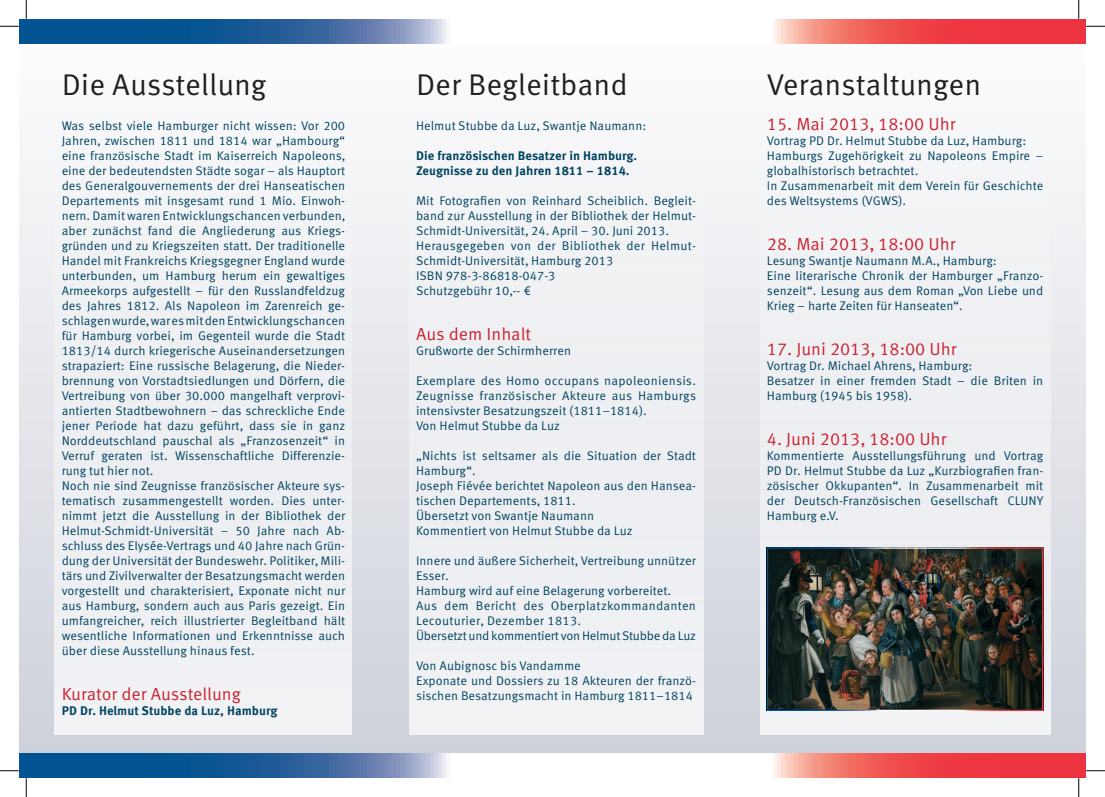
<style>
.page{position:relative;width:1105px;height:797px;background:#fff}
.page>*{position:absolute;margin:0;border:0;box-sizing:border-box;transform-origin:0 0}
.t1{font:30px "Meta Corr";letter-spacing:-.005em;color:#231f20}
.t2{font:17.5px "Meta Corr";color:#ca2230}
.t3{font:12.5px/15px "Meta Corr";color:#014360}
.t4{font:700 12.5px/15px "Meta Corr";color:#014360}
</style>
<div class="page">
<div style="left:19px;top:19px;width:1067px;height:758px;background:linear-gradient(to bottom,#fefefe,#ccd0d9)"></div>
<svg style="left:19px;top:19px;width:1067px;height:25px"></svg>
<svg style="left:19px;top:753px;width:1067px;height:24px"></svg>
<div style="left:760px;top:110px;width:290px;height:625px;background:#eff0f3"></div>
<img style="left:769px;top:549px;width:272px;height:160px">
<div style="left:55px;top:110px;width:297px;height:625px;background:#eff0f3"></div>
<div style="left:409px;top:110px;width:294px;height:625px;background:#eff0f3"></div>
<svg style="left:0;top:25px;width:19px;height:2px"></svg>
<svg style="left:1086px;top:25px;width:19px;height:2px"></svg>
<svg style="left:0;top:770px;width:19px;height:1px"></svg>
<svg style="left:1086px;top:770px;width:19px;height:1px"></svg>
<svg style="left:25px;top:0;width:2px;height:19px"></svg>
<svg style="left:25px;top:778px;width:2px;height:19px"></svg>
<svg style="left:1078px;top:0;width:1px;height:19px"></svg>
<svg style="left:1078px;top:778px;width:1px;height:19px"></svg>
<h1 class="t1" style="left:62px;top:67px;width:206px">Die Ausstellung</h1>
<p class="t3" style="left:62px;top:118px;width:285px">Was selbst viele Hamburger nicht wissen: Vor 200<br>Jahren, zwischen 1811 und 1814 war „Hambourg“ eine französische Stadt im Kaiserreich Napoleons, eine der bedeutendsten Städte sogar – als Hauptort des Generalgouvernements der drei Hanseatischen Departements mit insgesamt rund 1 Mio. Einwoh&shy;nern. Damit waren Entwicklungschancen verbunden, aber zunächst fand die Angliederung aus Kriegs&shy;gründen und zu Kriegszeiten statt. Der traditionelle Handel mit Frankreichs Kriegsgegner England wurde unterbunden, um Hamburg herum ein gewaltiges Armeekorps aufgestellt – für den Russlandfeldzug des Jahres 1812. Als Napoleon im Zarenreich ge&shy;schlagen wurde, war es mit den Entwicklungschancen für Hamburg vorbei, im Gegenteil wurde die Stadt 1813/14 durch kriegerische Auseinandersetzungen strapaziert: Eine russische Belagerung, die Nieder&shy;brennung von Vorstadtsiedlungen und Dörfern, die Vertreibung von über 30.000 mangelhaft verprovi&shy;antierten Stadtbewohnern – das schreckliche Ende jener Periode hat dazu geführt, dass sie in ganz Norddeutschland pauschal als „Franzosenzeit“ in Verruf geraten ist. Wissenschaftliche Differenzie&shy;rung tut hier not.<br>Noch nie sind Zeugnisse französischer Akteure sys&shy;tematisch zusammengestellt worden. Dies unter&shy;nimmt jetzt die Ausstellung in der Bibliothek der Helmut-Schmidt-Universität – 50 Jahre nach Ab&shy;schluss des Elysée-Vertrags und 40 Jahre nach Grün&shy;dung der Universität der Bundeswehr. Politiker, Mili&shy;tärs und Zivilverwalter der Besatzungsmacht werden vorgestellt und charakterisiert, Exponate nicht nur aus Hamburg, sondern auch aus Paris gezeigt. Ein umfangreicher, reich illustrierter Begleitband hält wesentliche Informationen und Erkenntnisse auch über diese Ausstellung hinaus fest.</p>
<h2 class="t2" style="left:62px;top:684px;width:181px">Kurator der Ausstellung</h2>
<p class="t4" style="left:62px;top:703px;width:217px">PD Dr. Helmut Stubbe da Luz, Hamburg</p>
<h1 class="t1" style="left:416px;top:67px;width:213px">Der Begleitband</h1>
<p class="t3" style="left:416px;top:118px;width:232px">Helmut Stubbe da Luz, Swantje Naumann:</p>
<p class="t4" style="left:416px;top:148px;width:223px">Die französischen Besatzer in Hamburg.<br>Zeugnisse zu den Jahren 1811 – 1814.</p>
<p class="t3" style="left:416px;top:193px;width:281px">Mit Fotografien von Reinhard Scheiblich. Begleit&shy;band zur Ausstellung in der Bibliothek der Helmut-Schmidt-Universität, 24. April – 30. Juni 2013.<br>Herausgegeben von der Bibliothek der Helmut-Schmidt-Universität, Hamburg 2013<br>ISBN 978-3-86818-047-3<br>Schutzgebühr 10,-- €</p>
<h2 class="t2" style="left:416px;top:324px;width:117px">Aus dem Inhalt</h2>
<p class="t3" style="left:416px;top:343px;width:157px">Grußworte der Schirmherren</p>
<p class="t3" style="left:416px;top:373px;width:282px">Exemplare des Homo occupans napoleoniensis.<br>Zeugnisse französischer Akteure aus Hamburgs intensivster Besatzungszeit (1811–1814).<br>Von Helmut Stubbe da Luz</p>
<p class="t3" style="left:416px;top:448px;width:282px">„Nichts ist seltsamer als die Situation der Stadt Hamburg“.<br>Joseph Fiévée berichtet Napoleon aus den Hansea&shy;tischen Departements, 1811.<br>Übersetzt von Swantje Naumann<br>Kommentiert von Helmut Stubbe da Luz</p>
<p class="t3" style="left:416px;top:553px;width:282px">Innere und äußere Sicherheit, Vertreibung unnützer Esser.<br>Hamburg wird auf eine Belagerung vorbereitet.<br>Aus dem Bericht des Oberplatzkommandanten Lecouturier, Dezember 1813.<br>Übersetzt und kommentiert von Helmut Stubbe da Luz</p>
<p class="t3" style="left:416px;top:658px;width:281px">Von Aubignosc bis Vandamme<br>Exponate und Dossiers zu 18 Akteuren der franzö&shy;sischen Besatzungsmacht in Hamburg 1811–1814</p>
<h1 class="t1" style="left:767px;top:67px;width:216px">Veranstaltungen</h1>
<h2 class="t2" style="left:767px;top:114px;width:190px">15. Mai 2013, 18:00 Uhr</h2>
<p class="t3" style="left:767px;top:133px;width:278px">Vortrag PD Dr. Helmut Stubbe da Luz, Hamburg:<br>Hamburgs Zugehörigkeit zu Napoleons Empire – globalhistorisch betrachtet.<br>In Zusammenarbeit mit dem Verein für Geschichte des Weltsystems (VGWS).</p>
<h2 class="t2" style="left:767px;top:234px;width:190px">28. Mai 2013, 18:00 Uhr</h2>
<p class="t3" style="left:767px;top:253px;width:278px">Lesung Swantje Naumann M.A., Hamburg:<br>Eine literarische Chronik der Hamburger „Franzo&shy;senzeit“. Lesung aus dem Roman „Von Liebe und Krieg – harte Zeiten für Hanseaten“.</p>
<h2 class="t2" style="left:767px;top:339px;width:191px">17. Juni 2013, 18:00 Uhr</h2>
<p class="t3" style="left:767px;top:358px;width:278px">Vortrag Dr. Michael Ahrens, Hamburg:<br>Besatzer in einer fremden Stadt – die Briten in<br>Hamburg (1945 bis 1958).</p>
<h2 class="t2" style="left:767px;top:429px;width:181px">4. Juni 2013, 18:00 Uhr</h2>
<p class="t3" style="left:767px;top:448px;width:278px;text-align:justify">Kommentierte Ausstellungsführung und Vortrag PD Dr. Helmut Stubbe da Luz „Kurzbiografien fran&shy;zösischer Okkupanten“. In Zusammenarbeit mit der Deutsch-Französischen Gesellschaft CLUNY Hamburg e.V.</p>
</div>
